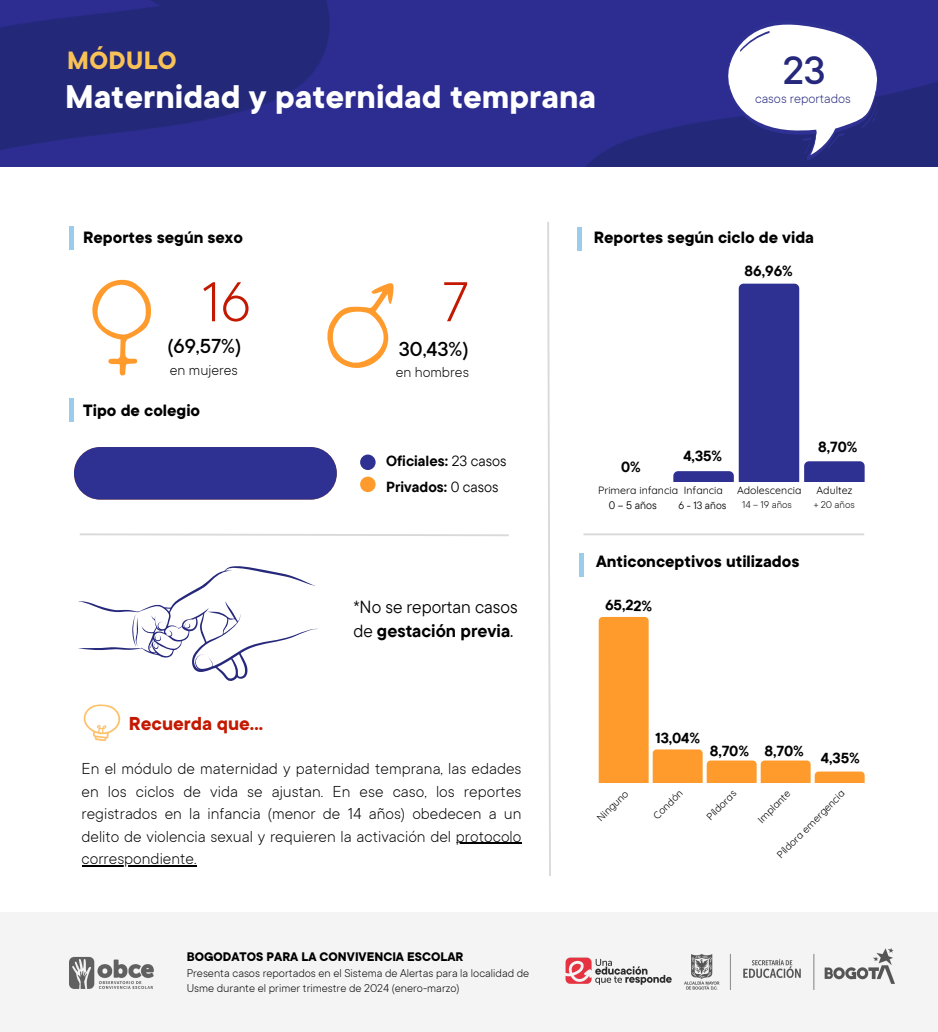
<style>
.page{position:relative;width:938px;height:1032px;background:#fff}
.page>*{position:absolute;margin:0;border:0;box-sizing:border-box;transform-origin:0 0}
.t1{font:300 61.88px "TT Commons";color:#c41901}
.t2{font:500 43.75px "TT Commons";color:#25287b}
.t3{font:700 36.25px "TT Commons";color:#fff}
.t4{font:700 27.62px "TT Commons";letter-spacing:.015em;color:#f8c257}
.t5{font:500 22.38px "TT Commons";color:#000}
.t6{font:700 20.75px "TT Commons";color:#c41901}
.t7{font:700 18.12px "TT Commons";color:#000}
.t8{font:300 17.5px/22.5px "TT Commons";color:#000;text-align:justify}
.t9{font:17.5px/24.4px "TT Commons Pro";color:#000}
.t10{font:300 15.94px "TT Commons";color:#000}
.t11{font:700 14.62px "TT Commons Pro";color:#000}
.t12{font:300 14.38px "TT Commons";color:#25287b}
.t13{font:700 13.75px "TT Commons";color:#000}
.t14{font:300 12.5px/15px "TT Commons";color:#000}
.t15{font:300 10.94px "TT Commons";color:#000}
.t16{font:10.81px "TT Commons Pro";color:#000}
.t17{font:10.56px "Quicksand";color:#000}
.t18{font:10.5px "TT Commons Pro";color:#000}
.t19{font:10.12px "Quicksand";color:#000}
.s1{font-weight:400}
.s2{font-weight:700}
</style>
<div class="page">
<svg style="left:673px;top:283px;width:191px;height:198px"></svg>
<svg style="left:598px;top:616px;width:266px;height:166px"></svg>
<img style="left:0;top:0;width:938px;height:167px">
<svg style="left:726px;top:17px;width:153px;height:144px"></svg>
<div style="left:74px;top:447px;width:263px;height:52px;background:#2e3191;border-radius:26px"></div>
<div style="left:360px;top:454px;width:15px;height:16px;background:#2e3191;border-radius:50%"></div>
<div style="left:360px;top:476px;width:15px;height:16px;background:#ff9b2c;border-radius:50%"></div>
<svg style="left:327px;top:283px;width:67px;height:85px"></svg>
<svg style="left:92px;top:280px;width:59px;height:95px"></svg>
<svg style="left:79px;top:533px;width:430px;height:3px"></svg>
<div style="left:69px;top:226px;width:5px;height:24px;background:#9acdeb"></div>
<div style="left:69px;top:398px;width:5px;height:23px;background:#9acdeb"></div>
<svg style="left:78px;top:566px;width:240px;height:115px"></svg>
<img style="left:83px;top:704px;width:38px;height:38px">
<hr style="left:456px;top:842px;width:65px;height:2px;background:#000">
<hr style="left:82px;top:865px;width:114px;height:1px;background:#000">
<hr style="left:583px;top:533px;width:281px;height:2px;background:#d9d9d9">
<div style="left:577px;top:227px;width:5px;height:23px;background:#9acdeb"></div>
<div style="left:579px;top:553px;width:5px;height:23px;background:#9acdeb"></div>
<svg style="left:547px;top:222px;width:4px;height:654px"></svg>
<div style="left:0;top:912px;width:937px;height:119px;background:#f4f4f4"></div>
<img style="left:565px;top:957px;width:107px;height:28px">
<img style="left:684px;top:948px;width:210px;height:41px">
<img style="left:69px;top:956px;width:84px;height:33px">
<p class="t4" style="left:67px;top:47px;width:111px">MÓDULO</p>
<h3 class="t2" style="left:782px;top:49px;width:44px">23</h3>
<p class="t3" style="left:65px;top:79px;width:532px">Maternidad y paternidad temprana</p>
<h4 class="t12" style="left:755px;top:91px;width:97px">casos reportados</h4>
<h6 class="t7" style="left:83px;top:228px;width:161px">Reportes según sexo</h6>
<h5 class="t1" style="left:201px;top:272px;width:51px">16</h5>
<p class="t1" style="left:442px;top:272px;width:29px">7</p>
<h3 class="t5" style="left:167px;top:335px;width:75px">(69,57%)</h3>
<h5 class="t5" style="left:399px;top:338px;width:71px">30,43%)</h5>
<h4 class="t10" style="left:170px;top:362px;width:69px">en mujeres</h4>
<h6 class="t10" style="left:396px;top:365px;width:75px">en hombres</h6>
<h6 class="t7" style="left:83px;top:401px;width:118px">Tipo de colegio</h6>
<p class="t11" style="left:386px;top:451px;width:122px">Oficiales: <span class="s1">23 casos</span></p>
<p class="t11" style="left:386px;top:477px;width:114px">Privados: <span class="s1">0 casos</span></p>
<h6 class="t9" style="left:353px;top:593px;width:166px">*No se reportan casos de <span class="s2">gestación previa</span>.</h6>
<p class="t6" style="left:129px;top:713px;width:136px">Recuerda que...</p>
<p class="t8" style="left:82px;top:757px;width:441px">En el módulo de maternidad y paternidad temprana, las edades en los ciclos de vida se ajustan. En ese caso, los reportes registrados en la infancia (menor de 14 años) obedecen a un delito de violencia sexual y requieren la activación del protocolo</p>
<h4 class="t8" style="left:82px;top:847px;width:116px">correspondiente.</h4>
<p class="t13" style="left:187px;top:950px;width:278px">BOGODATOS PARA LA CONVIVENCIA ESCOLAR</p>
<p class="t14" style="left:187px;top:965px;width:344px">Presenta casos reportados en el Sistema de Alertas para la localidad de<br>Usme durante el primer trimestre de 2024 (enero-marzo)</p>
<h6 class="t7" style="left:593px;top:228px;width:222px">Reportes según ciclo de vida</h6>
<h1 class="t11" style="left:744px;top:261px;width:50px">86,96%</h1>
<h2 class="t11" style="left:621px;top:457px;width:21px">0%</h2>
<h6 class="t11" style="left:683px;top:446px;width:40px">4,35%</h6>
<p class="t11" style="left:818px;top:437px;width:41px">8,70%</p>
<p class="t17" style="left:598px;top:483px;width:126px">Primera infancia Infancia</p>
<p class="t17" style="left:737px;top:483px;width:66px">Adolescencia</p>
<p class="t17" style="left:816px;top:483px;width:38px">Adultez</p>
<p class="t16" style="left:609px;top:498px;width:49px">0 – 5 años</p>
<p class="t18" style="left:678px;top:498px;width:49px">6 - 13 años</p>
<h4 class="t15" style="left:742px;top:499px;width:51px">14 – 19 años</h4>
<p class="t15" style="left:813px;top:499px;width:42px">+ 20 años</p>
<h6 class="t7" style="left:596px;top:552px;width:205px">Anticonceptivos utilizados</h6>
<p class="t11" style="left:605px;top:595px;width:48px;rotate:1deg">65,22%</p>
<h3 class="t11" style="left:655px;top:727px;width:46px;rotate:1deg">13,04%</h3>
<p class="t11" style="left:710px;top:741px;width:41px;rotate:1deg">8,70%</p>
<p class="t11" style="left:764px;top:741px;width:41px;rotate:1deg">8,70%</p>
<p class="t11" style="left:821px;top:747px;width:40px;rotate:1deg">4,35%</p>
<p class="t19" style="left:594px;top:814px;width:41px;rotate:-45deg">Ninguno</p>
<p class="t19" style="left:650px;top:812px;width:38px;rotate:-45deg">Condón</p>
<p class="t19" style="left:703px;top:813px;width:39px;rotate:-45deg">Píldoras</p>
<p class="t19" style="left:755px;top:816px;width:43px;rotate:-45deg">Implante</p>
<p class="t19" style="left:774px;top:851px;width:93px;rotate:-45deg">Píldora emergencia</p>
</div>
